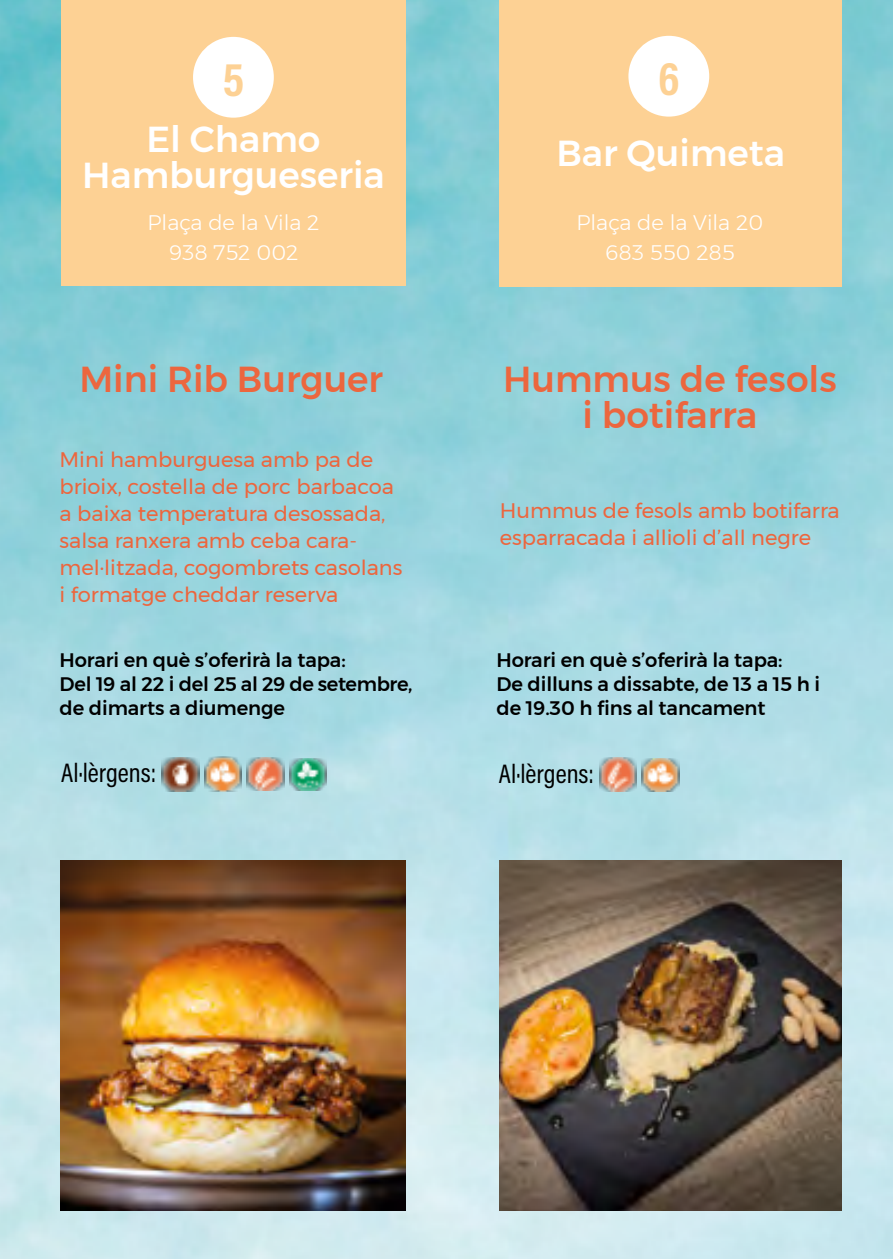
<style>
.page{position:relative;width:893px;height:1259px;background:#fff}
.page>*{position:absolute;margin:0;border:0;box-sizing:border-box;transform-origin:0 0}
.t1{font:700 48px "Acumin Pro Cond";color:#fdd194}
.t2{font:500 36px/36px "Montserrat";color:#ec663e;text-align:center}
.t3{font:500 36px/36px "Montserrat";color:#fff;text-align:center}
.t4{font:27px "Acumin Pro Cond";color:#000}
.t5{font:21px/27px "Montserrat";color:#ec663e}
.t6{font:300 21px/30px "Montserrat";color:#fff;text-align:center}
.t7{font:500 19.5px/24px "Montserrat";letter-spacing:-.005em;color:#000}
</style>
<div class="page">
<img style="left:0;top:0;width:893px;height:1259px">
<div style="left:61px;top:0;width:345px;height:286px;background:#fdd194"></div>
<div style="left:193px;top:37px;width:81px;height:81px;background:#fff;border-radius:50%"></div>
<img style="left:161px;top:757px;width:38px;height:34px">
<img style="left:204px;top:756px;width:38px;height:36px">
<img style="left:247px;top:757px;width:37px;height:34px">
<img style="left:290px;top:758px;width:36px;height:32px">
<img style="left:60px;top:860px;width:346px;height:350px">
<div style="left:499px;top:0;width:342px;height:287px;background:#fdd194"></div>
<div style="left:628px;top:36px;width:81px;height:81px;background:#fff;border-radius:50%"></div>
<img style="left:599px;top:757px;width:38px;height:34px">
<img style="left:642px;top:758px;width:37px;height:33px">
<img style="left:500px;top:860px;width:342px;height:350px">
<h1 class="t1" style="left:223px;top:48px;width:23px">5</h1>
<h2 class="t3" style="left:82px;top:121px;width:304px">El Chamo<br>Hamburgueseria</h2>
<p class="t6" style="left:148px;top:207px;width:173px">Plaça de la Vila 2<br>938 752 002</p>
<h2 class="t2" style="left:79px;top:361px;width:305px">Mini Rib Burguer</h2>
<p class="t5" style="left:60px;top:445px;width:344px">Mini hamburguesa amb pa de brioix, costella de porc barbacoa a baixa temperatura desossada, salsa ranxera amb ceba cara&shy;mel·litzada, cogombrets casolans i formatge cheddar reserva</p>
<p class="t7" style="left:60px;top:647px;width:354px">Horari en què s’oferirà la tapa:<br>Del 19 al 22 i del 25 al 29 de setembre, de dimarts a diumenge</p>
<p class="t4" style="left:61px;top:755px;width:97px">Al·lèrgens:</p>
<h1 class="t1" style="left:658px;top:47px;width:23px">6</h1>
<h2 class="t3" style="left:556px;top:135px;width:230px">Bar Quimeta</h2>
<p class="t6" style="left:576px;top:207px;width:188px">Plaça de la Vila 20<br>683 550 285</p>
<h2 class="t2" style="left:503px;top:361px;width:335px">Hummus de fesols i botifarra</h2>
<p class="t5" style="left:500px;top:497px;width:341px">Hummus de fesols amb botifarra esparracada i allioli d’all negre</p>
<p class="t7" style="left:496px;top:647px;width:325px">Horari en què s’oferirà la tapa:<br>De dilluns a dissabte, de 13 a 15 h i de 19.30 h fins al tancament</p>
<p class="t4" style="left:499px;top:756px;width:97px">Al·lèrgens:</p>
</div>
